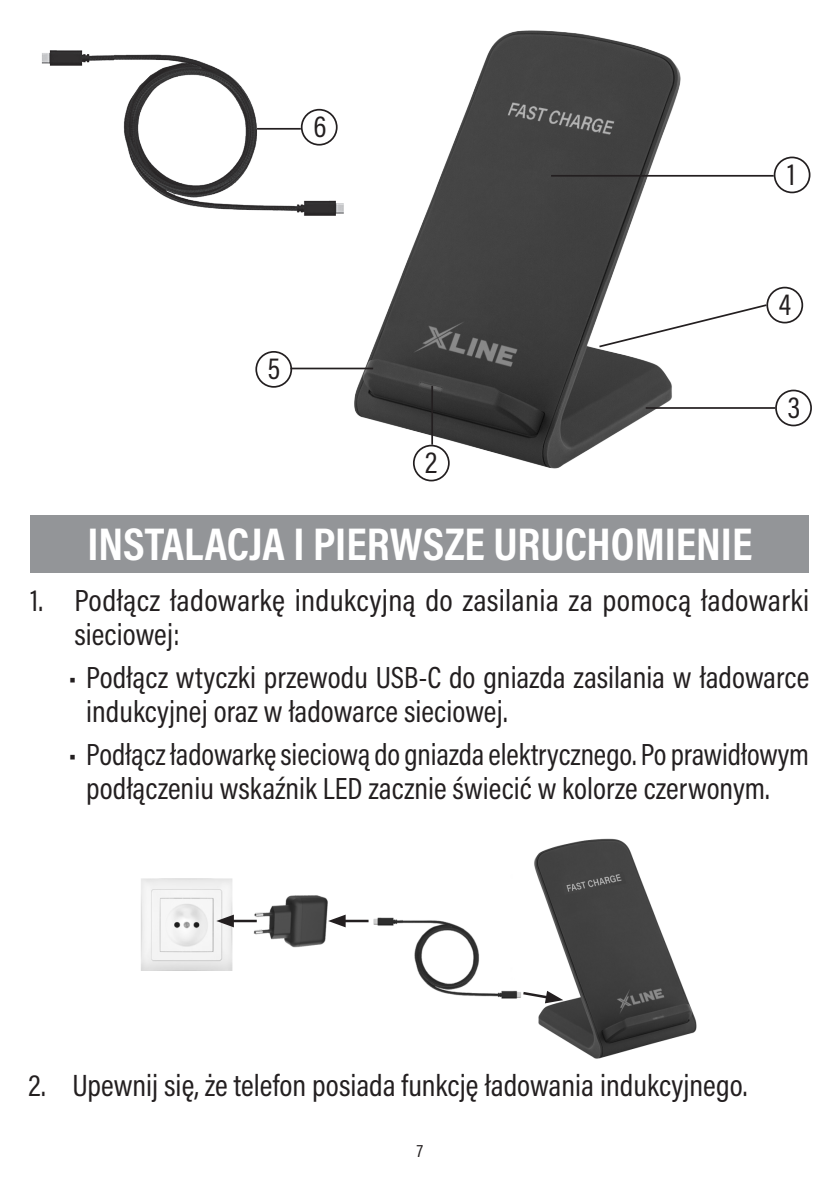
<style>
.page{position:relative;width:840px;height:1191px;background:#fff}
.page>*{position:absolute;margin:0;border:0;box-sizing:border-box;transform-origin:0 0}
.naglowek{font:700 46.4px "Acumin Pro Cond";color:#fff}
.t1{font:31px "Acumin Pro Cond";color:#231f20}
.txt02_mały{font:30.8px/34px "Acumin Pro Cond";color:#231f20}
.t2{font:18px "Acumin Pro Cond";color:#231f20}
</style>
<div class="page">
<img style="left:114px;top:54px;width:230px;height:162px">
<div style="left:301px;top:110px;width:35px;height:35px;background:#fff;border-radius:50%"></div>
<div style="left:301px;top:109px;width:36px;height:37px;border:2px solid #231f20;border-radius:50%"></div>
<hr style="left:257px;top:128px;width:44px;height:2px;background:#231f20">
<img style="left:41px;top:50px;width:73px;height:16px">
<img style="left:354px;top:30px;width:326px;height:438px">
<div style="left:766px;top:287px;width:36px;height:36px;border:2px solid #231f20;border-radius:50%"></div>
<svg style="left:597px;top:303px;width:171px;height:46px"></svg>
<div style="left:774px;top:389px;width:37px;height:37px;border:2px solid #231f20;border-radius:50%"></div>
<hr style="left:645px;top:407px;width:130px;height:2px;background:#231f20">
<div style="left:773px;top:157px;width:37px;height:36px;border:2px solid #231f20;border-radius:50%"></div>
<hr style="left:550px;top:175px;width:223px;height:2px;background:#231f20">
<div style="left:255px;top:351px;width:37px;height:37px;border:2px solid #231f20;border-radius:50%"></div>
<hr style="left:290px;top:368px;width:83px;height:1px;background:#231f20">
<div style="left:413px;top:445px;width:35px;height:35px;background:#fff;border-radius:50%"></div>
<div style="left:412px;top:445px;width:37px;height:36px;border:2px solid #231f20;border-radius:50%"></div>
<hr style="left:431px;top:386px;width:2px;height:59px;background:#231f20">
<div style="left:31px;top:515px;width:777px;height:57px;background:#939598"></div>
<img style="left:141px;top:838px;width:556px;height:221px">
<img style="left:369px;top:907px;width:33px;height:23px">
<hr style="left:230px;top:919px;width:26px;height:3px;background:#231f20">
<svg style="left:216px;top:914px;width:18px;height:13px"></svg>
<hr style="left:341px;top:919px;width:27px;height:3px;background:#231f20">
<svg style="left:328px;top:914px;width:17px;height:13px"></svg>
<svg style="left:520px;top:990px;width:43px;height:13px"></svg>
<p class="txt02_mały" style="left:313px;top:109px;width:15px">6</p>
<p class="txt02_mały" style="left:268px;top:351px;width:14px">5</p>
<p class="txt02_mały" style="left:425px;top:445px;width:14px">2</p>
<p class="txt02_mały" style="left:787px;top:156px;width:9px">1</p>
<p class="txt02_mały" style="left:778px;top:286px;width:14px">4</p>
<p class="txt02_mały" style="left:787px;top:389px;width:14px">3</p>
<p class="naglowek" style="left:87px;top:513px;width:666px">INSTALACJA I PIERWSZE URUCHOMIENIE</p>
<p class="txt02_mały" style="left:74px;top:583px;width:736px;text-indent:-44px">1. Podłącz ładowarkę indukcyjną do zasilania za pomocą ładowarki sieciowej:</p>
<p class="txt02_mały" style="left:86px;top:660px;width:724px;text-indent:-18px">• Podłącz wtyczki przewodu USB-C do gniazda zasilania w ładowarce indukcyjnej oraz w ładowarce sieciowej.</p>
<p class="txt02_mały" style="left:86px;top:736px;width:724px;text-indent:-18px">• Podłącz ładowarkę sieciową do gniazda elektrycznego. Po prawidłowym podłączeniu wskaźnik LED zacznie świecić w kolorze czerwonym.</p>
<p class="t1" style="left:28px;top:1065px;width:720px">2. Upewnij się, że telefon posiada funkcję ładowania indukcyjnego.</p>
<p class="t2" style="left:416px;top:1139px;width:8px">7</p>
</div>
